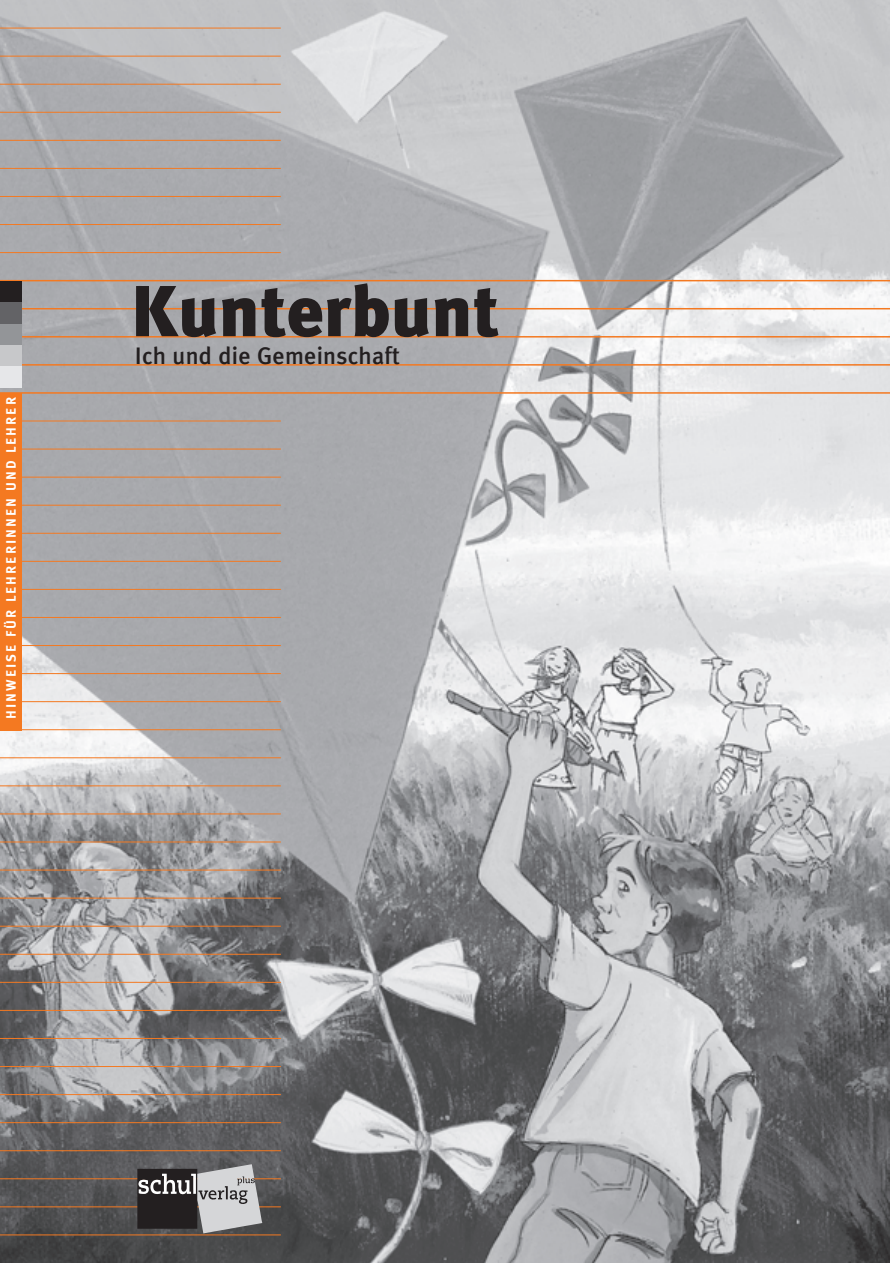
<style>
.page{position:relative;width:890px;height:1263px;background:#fff}
.page>*{position:absolute;margin:0;border:0;box-sizing:border-box;transform-origin:0 0}
.t1{font:900 72px "Meta Plus";color:#231f20}
.t2{font:500 24px "Meta Plus";letter-spacing:.01em;color:#231f20}
.t3{font:700 13.5px "Meta Plus";letter-spacing:.15em;color:#fff}
</style>
<div class="page">
<img style="left:0;top:0;width:889px;height:1263px">
<hr style="left:0;top:280px;width:889px;height:1px;background:#f47921">
<hr style="left:0;top:308px;width:889px;height:1px;background:#f47921">
<hr style="left:0;top:336px;width:889px;height:2px;background:#f47921">
<hr style="left:0;top:364px;width:889px;height:2px;background:#f47921">
<hr style="left:0;top:392px;width:889px;height:2px;background:#f47921">
<hr style="left:0;top:421px;width:281px;height:1px;background:#f47921">
<hr style="left:0;top:449px;width:281px;height:1px;background:#f47921">
<hr style="left:0;top:477px;width:281px;height:1px;background:#f47921">
<hr style="left:0;top:505px;width:281px;height:1px;background:#f47921">
<hr style="left:0;top:533px;width:281px;height:1px;background:#f47921">
<hr style="left:0;top:561px;width:281px;height:1px;background:#f47921">
<hr style="left:0;top:589px;width:281px;height:1px;background:#f47921">
<hr style="left:0;top:617px;width:281px;height:1px;background:#f47921">
<hr style="left:0;top:645px;width:281px;height:1px;background:#f47921">
<hr style="left:0;top:673px;width:281px;height:1px;background:#f47921">
<hr style="left:0;top:701px;width:281px;height:1px;background:#f47921">
<hr style="left:0;top:729px;width:281px;height:1px;background:#f47921">
<hr style="left:0;top:757px;width:281px;height:1px;background:#f47921">
<hr style="left:0;top:786px;width:281px;height:1px;background:#f47921">
<hr style="left:0;top:814px;width:281px;height:1px;background:#f47921">
<hr style="left:0;top:842px;width:281px;height:1px;background:#f47921">
<hr style="left:0;top:870px;width:281px;height:1px;background:#f47921">
<hr style="left:0;top:898px;width:281px;height:1px;background:#f47921">
<hr style="left:0;top:926px;width:281px;height:1px;background:#f47921">
<hr style="left:0;top:954px;width:281px;height:1px;background:#f47921">
<hr style="left:0;top:982px;width:281px;height:1px;background:#f47921">
<hr style="left:0;top:1010px;width:281px;height:1px;background:#f47921">
<hr style="left:0;top:1038px;width:281px;height:1px;background:#f47921">
<hr style="left:0;top:1066px;width:281px;height:1px;background:#f47921">
<hr style="left:0;top:1094px;width:281px;height:1px;background:#f47921">
<hr style="left:0;top:1122px;width:281px;height:1px;background:#f47921">
<hr style="left:0;top:1150px;width:281px;height:1px;background:#f47921">
<hr style="left:0;top:1178px;width:281px;height:1px;background:#f47921">
<hr style="left:0;top:1206px;width:281px;height:1px;background:#f47921">
<hr style="left:0;top:1235px;width:281px;height:1px;background:#f47921">
<hr style="left:0;top:28px;width:281px;height:1px;background:#f47921">
<hr style="left:0;top:56px;width:281px;height:1px;background:#f47921">
<hr style="left:0;top:84px;width:281px;height:1px;background:#f47921">
<hr style="left:0;top:112px;width:281px;height:1px;background:#f47921">
<hr style="left:0;top:140px;width:281px;height:1px;background:#f47921">
<hr style="left:0;top:168px;width:281px;height:1px;background:#f47921">
<hr style="left:0;top:196px;width:281px;height:1px;background:#f47921">
<hr style="left:0;top:224px;width:281px;height:1px;background:#f47921">
<hr style="left:0;top:252px;width:281px;height:1px;background:#f47921">
<div style="left:0;top:393px;width:21px;height:337px;background:#f47921"></div>
<div style="left:0;top:281px;width:21px;height:22px;background:#231f20"></div>
<div style="left:0;top:303px;width:21px;height:21px;background:#636366"></div>
<div style="left:0;top:324px;width:21px;height:21px;background:#939598"></div>
<div style="left:0;top:345px;width:21px;height:21px;background:#c7c8ca"></div>
<div style="left:0;top:366px;width:21px;height:22px;background:#e6e7e9"></div>
<svg style="left:137px;top:1164px;width:125px;height:69px;background:#7a797a"></svg>
<p class="t3" style="left:3px;top:719px;width:323px;rotate:-90deg">HINWEISE FÜR LEHRERINNEN UND LEHRER</p>
<h1 class="t1" style="left:130px;top:269px;width:370px">Kunterbunt</h1>
<h2 class="t2" style="left:135px;top:342px;width:266px">Ich und die Gemeinschaft</h2>
</div>
